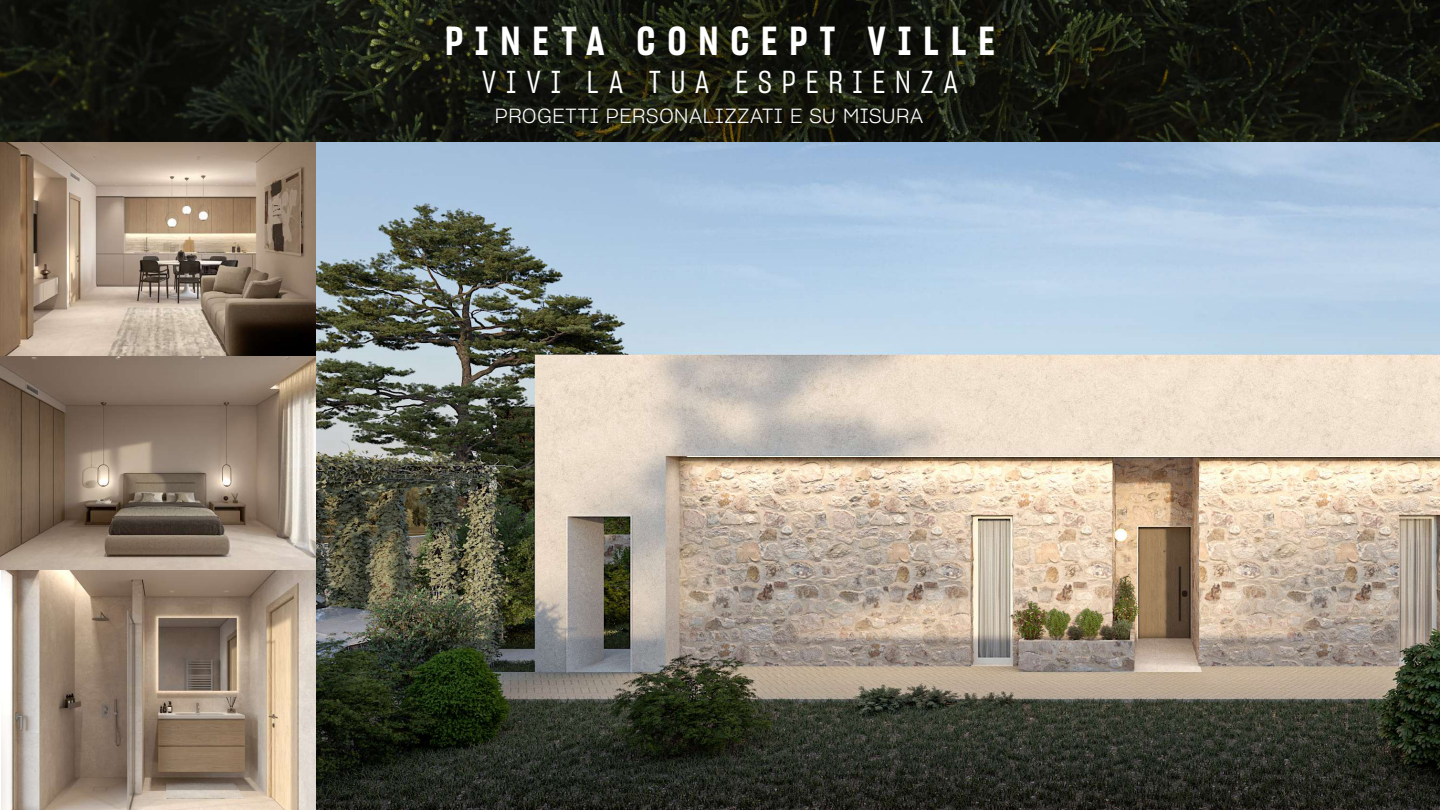
<style>
.page{position:relative;width:1440px;height:810px;background:#fff}
.page>*{position:absolute;margin:0;border:0;box-sizing:border-box;transform-origin:0 0}
.t1{font:39.6px "Sharp Grotesk Semi Bold 15";letter-spacing:.3em;color:#fff}
.t2{font:31.2px "Sharp Grotesk Book 15";letter-spacing:.3em;color:#fff}
.t3{font:20.25px "Sharp Grotesk Light 20";color:#fff}
</style>
<div class="page">
<img style="left:0;top:0;width:1440px;height:142px">
<img style="left:0;top:142px;width:316px;height:428px">
<img style="left:2px;top:562px;width:319px;height:248px">
<img style="left:316px;top:142px;width:1124px;height:667px">
<h1 class="t1" style="left:445px;top:13px;width:551px">PINETA CONCEPT VILLE</h1>
<h2 class="t2" style="left:482px;top:60px;width:478px">VIVI LA TUA ESPERIENZA</h2>
<p class="t3" style="left:495px;top:100px;width:431px">PROGETTI PERSONALIZZATI E SU MISURA</p>
</div>
